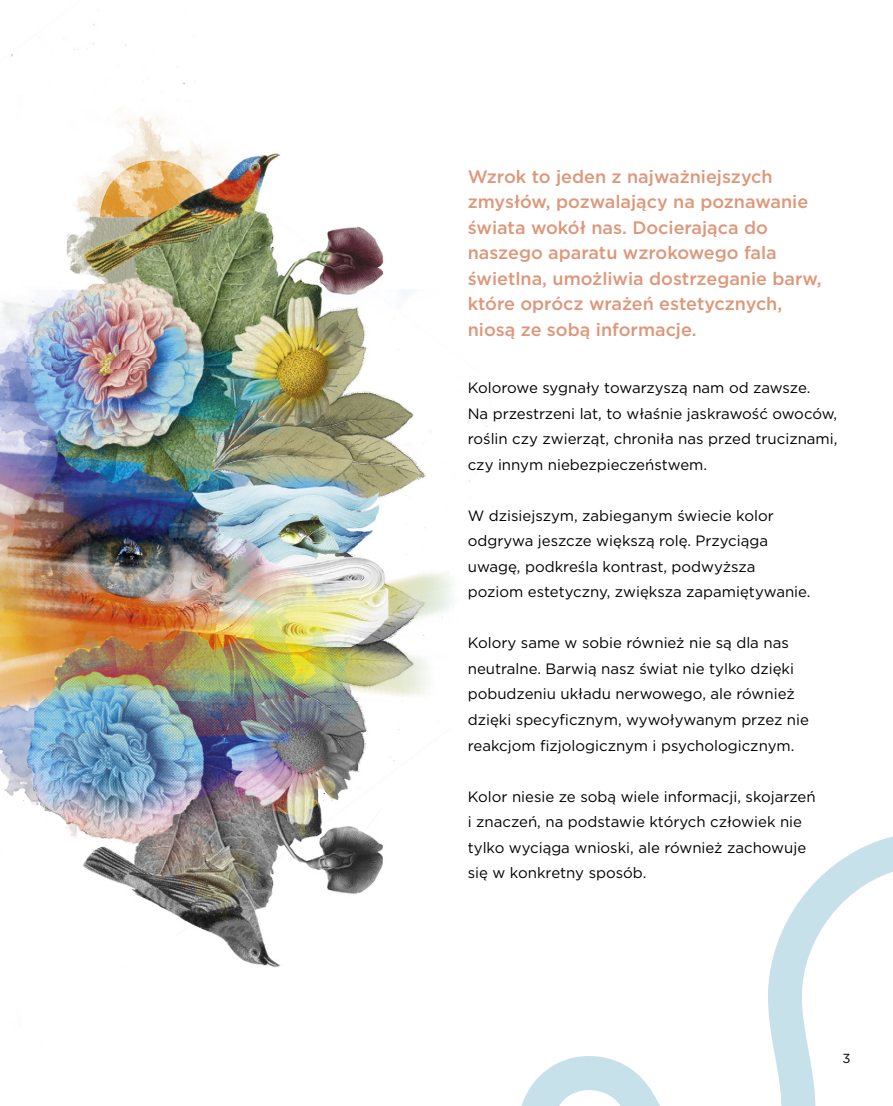
<style>
.page{position:relative;width:893px;height:1106px;background:#fff}
.page>*{position:absolute;margin:0;border:0;box-sizing:border-box;transform-origin:0 0}
.t1{font:500 18px/25.5px "Gotham";color:#dd977a}
.t2{font:15px/25.5px "Gotham";color:#000}
.t3{font:13.2px "Gotham";color:#000}
</style>
<div class="page">
<svg style="left:521px;top:836px;width:372px;height:270px"></svg>
<img style="left:0;top:24px;width:500px;height:944px">
<p class="t1" style="left:468px;top:163px;width:355px">Wzrok to jeden z najważniejszych zmysłów, pozwalający na poznawanie świata wokół nas. Docierająca do naszego aparatu wzrokowego fala świetlna, umożliwia dostrzeganie barw, które oprócz wrażeń estetycznych, niosą ze sobą informacje.</p>
<p class="t2" style="left:468px;top:375px;width:371px">Kolorowe sygnały towarzyszą nam od zawsze.<br>Na przestrzeni lat, to właśnie jaskrawość owoców, roślin czy zwierząt, chroniła nas przed truciznami, czy innym niebezpieczeństwem.</p>
<p class="t2" style="left:468px;top:502px;width:344px">W dzisiejszym, zabieganym świecie kolor odgrywa jeszcze większą rolę. Przyciąga uwagę, podkreśla kontrast, podwyższa poziom estetyczny, zwiększa zapamiętywanie.</p>
<p class="t2" style="left:468px;top:630px;width:343px">Kolory same w sobie również nie są dla nas neutralne. Barwią nasz świat nie tylko dzięki pobudzeniu układu nerwowego, ale również dzięki specyficznym, wywoływanym przez nie reakcjom fizjologicznym i psychologicznym.</p>
<p class="t2" style="left:468px;top:783px;width:349px">Kolor niesie ze sobą wiele informacji, skojarzeń i znaczeń, na podstawie których człowiek nie tylko wyciąga wnioski, ale również zachowuje się w konkretny sposób.</p>
<p class="t3" style="left:842px;top:1050px;width:10px">3</p>
</div>
